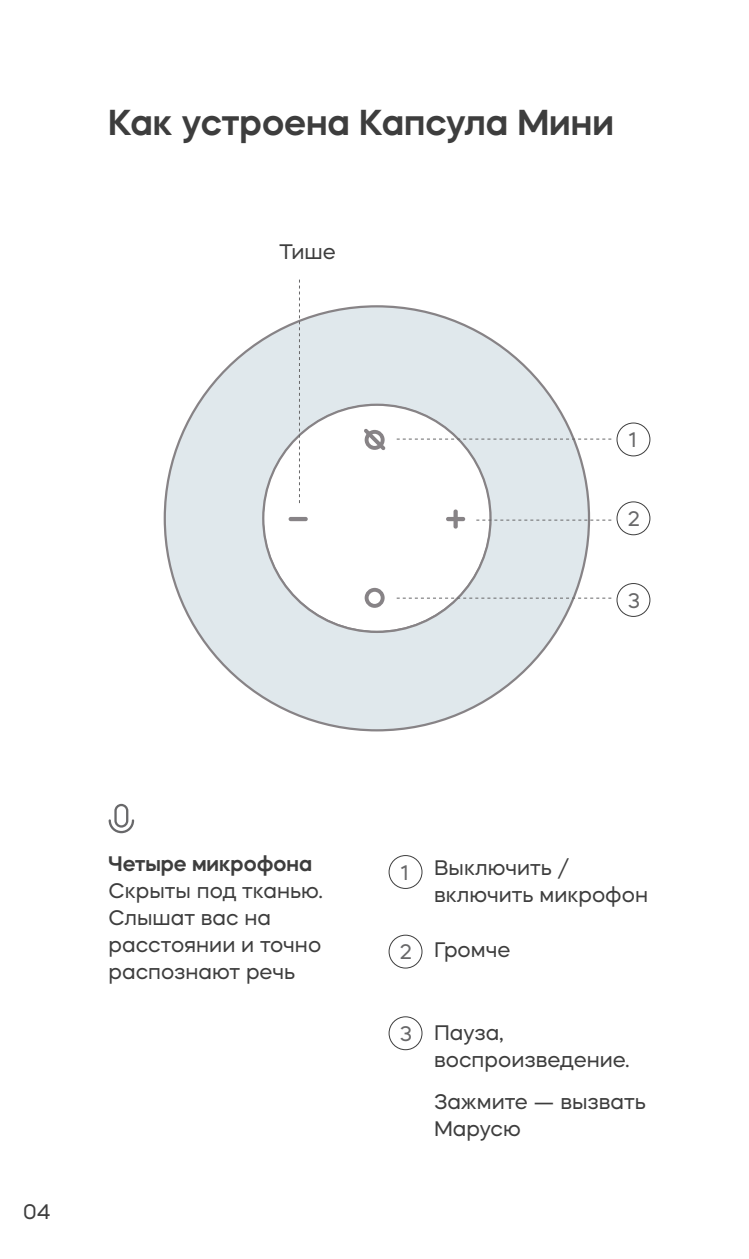
<style>
.page{position:relative;width:749px;height:1259px;background:#fff}
.page>*{position:absolute;margin:0;border:0;box-sizing:border-box;transform-origin:0 0}
.t1{font:600 36px "Mazzard H";color:#3d3d3d}
.t2{font:21px/27px "Mazzard H";color:#3d3d3d}
.t3{font:600 21px "Mazzard H";color:#3d3d3d}
.t4{font:21px "Mazzard H";color:#686869}
</style>
<div class="page">
<div style="left:165px;top:306px;width:424px;height:424px;background:#e0e8ec;border-radius:50%"></div>
<div style="left:263px;top:404px;width:227px;height:227px;background:#fff;border-radius:50%"></div>
<svg style="left:364px;top:429px;width:21px;height:21px"></svg>
<svg style="left:364px;top:588px;width:20px;height:20px"></svg>
<svg style="left:288px;top:509px;width:177px;height:19px"></svg>
<svg style="left:299px;top:279px;width:1px;height:224px"></svg>
<svg style="left:396px;top:438px;width:215px;height:1px"></svg>
<svg style="left:396px;top:597px;width:215px;height:1px"></svg>
<svg style="left:476px;top:519px;width:135px;height:1px"></svg>
<svg style="left:109px;top:804px;width:25px;height:29px"></svg>
<div style="left:388px;top:855px;width:34px;height:34px;border:1px solid #3d3d3d;border-radius:50%"></div>
<div style="left:616px;top:423px;width:34px;height:33px;border:1px solid #3d3d3d;border-radius:50%"></div>
<div style="left:616px;top:501px;width:34px;height:34px;border:1px solid #3d3d3d;border-radius:50%"></div>
<div style="left:388px;top:934px;width:34px;height:34px;border:1px solid #3d3d3d;border-radius:50%"></div>
<div style="left:616px;top:583px;width:34px;height:34px;border:1px solid #3d3d3d;border-radius:50%"></div>
<div style="left:388px;top:1016px;width:34px;height:34px;border:1px solid #3d3d3d;border-radius:50%"></div>
<h1 class="t1" style="left:108px;top:107px;width:507px">Как устроена Капсула Мини</h1>
<p class="t2" style="left:279px;top:240px;width:58px">Тише</p>
<p class="t4" style="left:628px;top:430px;width:11px">1</p>
<p class="t4" style="left:627px;top:508px;width:14px">2</p>
<p class="t4" style="left:627px;top:590px;width:14px">3</p>
<p class="t3" style="left:109px;top:855px;width:205px">Четыре микрофона</p>
<p class="t2" style="left:109px;top:878px;width:216px">Скрыты под тканью.<br>Слышат вас на расстоянии и точно распознают речь</p>
<p class="t2" style="left:23px;top:1199px;width:29px">04</p>
<p class="t4" style="left:400px;top:862px;width:11px">1</p>
<p class="t4" style="left:400px;top:942px;width:14px">2</p>
<p class="t2" style="left:434px;top:855px;width:215px">Выключить / включить микрофон</p>
<p class="t2" style="left:434px;top:937px;width:78px">Громче</p>
<p class="t4" style="left:400px;top:1023px;width:14px">3</p>
<p class="t2" style="left:434px;top:1020px;width:197px">Пауза, воспроизведение.</p>
<p class="t2" style="left:434px;top:1089px;width:213px">Зажмите — вызвать<br>Марусю</p>
</div>
